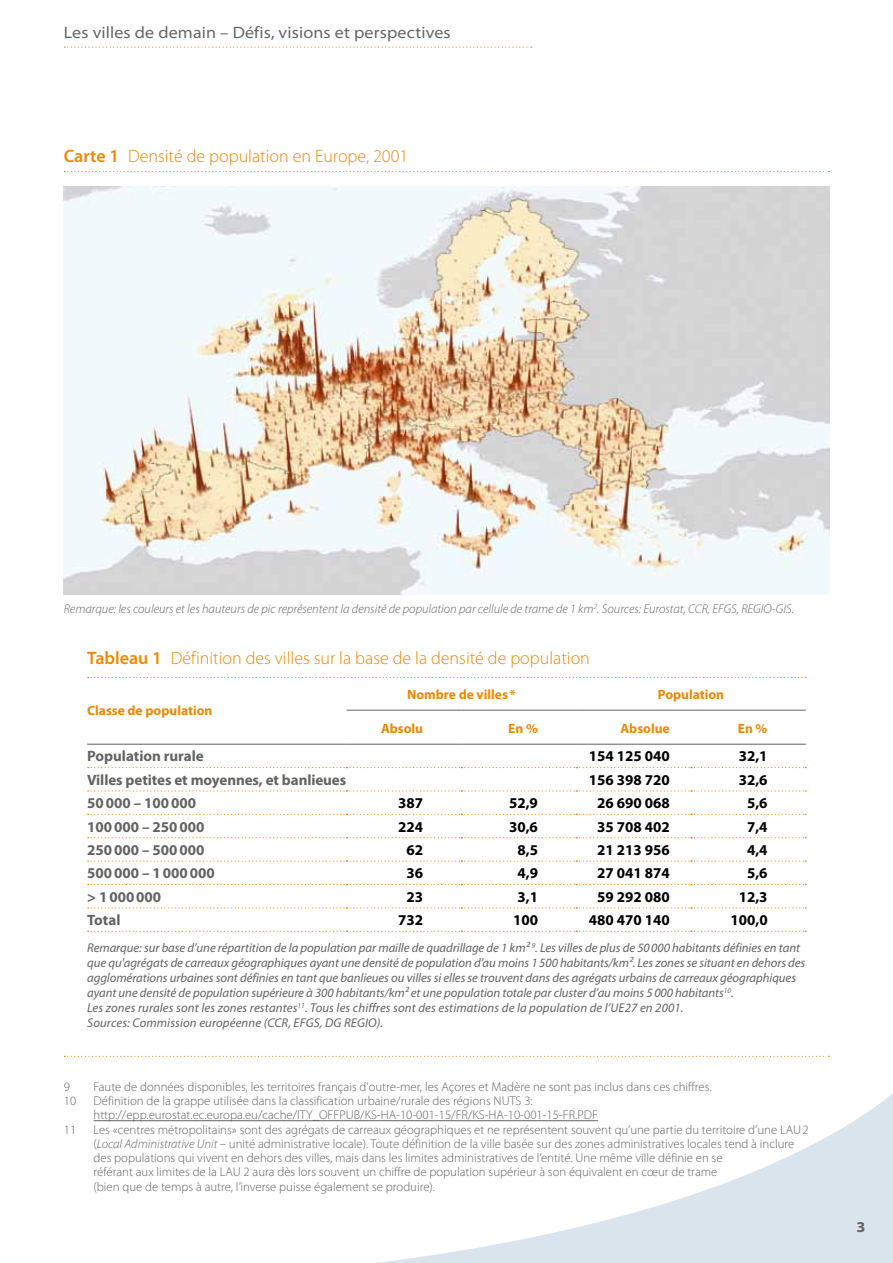
<style>
.page{position:relative;width:893px;height:1263px;background:#fff}
.page>*{position:absolute;margin:0;border:0;box-sizing:border-box;transform-origin:0 0}
.t1{font:300 18px "Myriad Pro";color:#f18700}
.t2{font:semi-expanded 16.5px "Myriad Pro";letter-spacing:.01em;color:#636362}
.t3{font:700 15px "Myriad Pro";color:#000}
.t4{font:700 15px "Myriad Pro";color:#636362}
.t5{font:700 semi-expanded 15px "Myriad Pro";color:#636362}
.t6{font:700 13.5px "Myriad Pro";color:#f18700}
.t7{font:300 12.75px/14.2px "Myriad Pro";color:#636362}
.t8{font:italic 12.75px/15px "Myriad Pro";letter-spacing:-.005em;color:#636362}
.t9{font:italic 300 12.75px "Myriad Pro";color:#636362}
.s1{font-weight:600}
.s2{font-style:italic}
</style>
<div class="page">
<svg style="left:93px;top:1093px;width:800px;height:170px"></svg>
<svg style="left:64px;top:47px;width:468px;height:1px"></svg>
<img style="left:64px;top:187px;width:765px;height:407px">
<svg style="left:64px;top:171px;width:766px;height:1px"></svg>
<svg style="left:64px;top:1056px;width:766px;height:1px"></svg>
<hr style="left:94px;top:1120px;width:504px;height:1px;background:#636362">
<svg style="left:88px;top:790px;width:718px;height:1px"></svg>
<svg style="left:88px;top:931px;width:718px;height:1px"></svg>
<svg style="left:88px;top:814px;width:718px;height:1px"></svg>
<svg style="left:88px;top:837px;width:718px;height:1px"></svg>
<svg style="left:88px;top:860px;width:718px;height:2px"></svg>
<svg style="left:88px;top:884px;width:718px;height:1px"></svg>
<svg style="left:88px;top:907px;width:718px;height:1px"></svg>
<svg style="left:88px;top:767px;width:718px;height:1px"></svg>
<hr style="left:347px;top:710px;width:114px;height:1px;background:#636362">
<hr style="left:461px;top:710px;width:115px;height:1px;background:#636362">
<hr style="left:576px;top:710px;width:115px;height:1px;background:#636362">
<hr style="left:691px;top:710px;width:115px;height:1px;background:#636362">
<hr style="left:87px;top:744px;width:260px;height:1px;background:#636362">
<hr style="left:347px;top:744px;width:114px;height:1px;background:#636362">
<hr style="left:461px;top:744px;width:115px;height:1px;background:#636362">
<hr style="left:576px;top:744px;width:115px;height:1px;background:#636362">
<hr style="left:691px;top:744px;width:115px;height:1px;background:#636362">
<svg style="left:88px;top:677px;width:718px;height:1px"></svg>
<p class="t2" style="left:64px;top:23px;width:388px">Les villes de demain – Défis, visions et perspectives</p>
<h1 class="t1" style="left:64px;top:146px;width:346px"><span class="s1">Carte 1</span> Densité de population en Europe, 2001</h1>
<p class="t9" style="left:64px;top:602px;width:732px">Remarque: les couleurs et les hauteurs de pic représentent la densité de population par cellule de trame de 1 km<sup>2</sup>. Sources: Eurostat, CCR, EFGS, REGIO-GIS.</p>
<h1 class="t1" style="left:87px;top:648px;width:504px"><span class="s1">Tableau 1</span> Définition des villes sur la base de la densité de population</h1>
<p class="t6" style="left:87px;top:702px;width:127px">Classe de population</p>
<p class="t6" style="left:407px;top:686px;width:110px">Nombre de villes *</p>
<p class="t6" style="left:658px;top:686px;width:68px">Population</p>
<p class="t6" style="left:381px;top:720px;width:44px">Absolu</p>
<p class="t6" style="left:508px;top:720px;width:31px">En %</p>
<p class="t6" style="left:620px;top:720px;width:51px">Absolue</p>
<p class="t6" style="left:738px;top:720px;width:31px">En %</p>
<p class="t4" style="left:87px;top:746px;width:118px">Population rurale</p>
<p class="t3" style="left:589px;top:746px;width:82px">154 125 040</p>
<p class="t3" style="left:739px;top:746px;width:30px">32,1</p>
<p class="t4" style="left:87px;top:770px;width:261px">Villes petites et moyennes, et banlieues</p>
<p class="t3" style="left:589px;top:770px;width:82px">156 398 720</p>
<p class="t3" style="left:739px;top:770px;width:30px">32,6</p>
<p class="t4" style="left:87px;top:793px;width:110px">50000 – 100000</p>
<p class="t3" style="left:398px;top:793px;width:26px">387</p>
<p class="t3" style="left:509px;top:793px;width:30px">52,9</p>
<p class="t3" style="left:597px;top:793px;width:74px">26 690 068</p>
<p class="t3" style="left:747px;top:793px;width:22px">5,6</p>
<p class="t4" style="left:87px;top:817px;width:119px">100000 – 250000</p>
<p class="t3" style="left:398px;top:817px;width:26px">224</p>
<p class="t3" style="left:509px;top:817px;width:30px">30,6</p>
<p class="t3" style="left:597px;top:817px;width:74px">35 708 402</p>
<p class="t3" style="left:747px;top:817px;width:22px">7,4</p>
<p class="t4" style="left:87px;top:840px;width:119px">250000 – 500000</p>
<p class="t3" style="left:406px;top:840px;width:18px">62</p>
<p class="t3" style="left:517px;top:840px;width:22px">8,5</p>
<p class="t3" style="left:597px;top:840px;width:74px">21 213 956</p>
<p class="t3" style="left:747px;top:840px;width:22px">4,4</p>
<p class="t4" style="left:87px;top:863px;width:129px">500000 – 1000000</p>
<p class="t3" style="left:407px;top:863px;width:18px">36</p>
<p class="t3" style="left:517px;top:863px;width:22px">4,9</p>
<p class="t3" style="left:597px;top:863px;width:74px">27 041 874</p>
<p class="t3" style="left:747px;top:863px;width:22px">5,6</p>
<p class="t4" style="left:87px;top:887px;width:75px">&gt; 1000000</p>
<p class="t3" style="left:407px;top:887px;width:18px">23</p>
<p class="t3" style="left:517px;top:887px;width:22px">3,1</p>
<p class="t3" style="left:597px;top:887px;width:74px">59 292 080</p>
<p class="t3" style="left:739px;top:887px;width:30px">12,3</p>
<p class="t4" style="left:87px;top:910px;width:35px">Total</p>
<p class="t3" style="left:398px;top:910px;width:26px">732</p>
<p class="t3" style="left:513px;top:910px;width:26px">100</p>
<p class="t3" style="left:589px;top:910px;width:82px">480 470 140</p>
<p class="t3" style="left:730px;top:910px;width:39px">100,0</p>
<p class="t8" style="left:87px;top:940px;width:720px">Remarque: sur base d’une répartition de la population par maille de quadrillage de 1 km² <sup>9</sup>. Les villes de plus de 50000 habitants définies en tant que qu'agrégats de carreaux géographiques ayant une densité de population d’au moins 1500 habitants/km². Les zones se situant en dehors des agglomérations urbaines sont définies en tant que banlieues ou villes si elles se trouvent dans des agrégats urbains de carreaux géographiques ayant une densité de population supérieure à 300 habitants/km² et une population totale par cluster d’au moins 5000 habitants<sup>10</sup>.<br>Les zones rurales sont les zones restantes<sup>11</sup>. Tous les chiffres sont des estimations de la population de l’UE27 en 2001.<br>Sources: Commission européenne (CCR, EFGS, DG REGIO).</p>
<p class="t7" style="left:64px;top:1080px;width:8px">9</p>
<p class="t7" style="left:94px;top:1080px;width:619px">Faute de données disponibles, les territoires français d'outre-mer, les Açores et Madère ne sont pas inclus dans ces chiffres.</p>
<p class="t7" style="left:64px;top:1094px;width:14px">10</p>
<p class="t7" style="left:94px;top:1094px;width:506px">Définition de la grappe utilisée dans la classification urbaine/rurale des régions NUTS 3: http://epp.eurostat.ec.europa.eu/cache/ITY_OFFPUB/KS-HA-10-001-15/FR/KS-HA-10-001-15-FR.PDF</p>
<p class="t7" style="left:64px;top:1122px;width:14px">11</p>
<p class="t7" style="left:94px;top:1122px;width:717px">Les «centres métropolitains» sont des agrégats de carreaux géographiques et ne représentent souvent qu’une partie du territoire d’une LAU2 (<span class="s2">Local Administrative Unit</span> – unité administrative locale). Toute définition de la ville basée sur des zones administratives locales tend à inclure des populations qui vivent en dehors des villes, mais dans les limites administratives de l’entité. Une même ville définie en se<br>référant aux limites de la LAU 2 aura dès lors souvent un chiffre de population supérieur à son équivalent en cœur de trame<br>(bien que de temps à autre, l’inverse puisse également se produire).</p>
<p class="t5" style="left:857px;top:1218px;width:10px">3</p>
</div>
